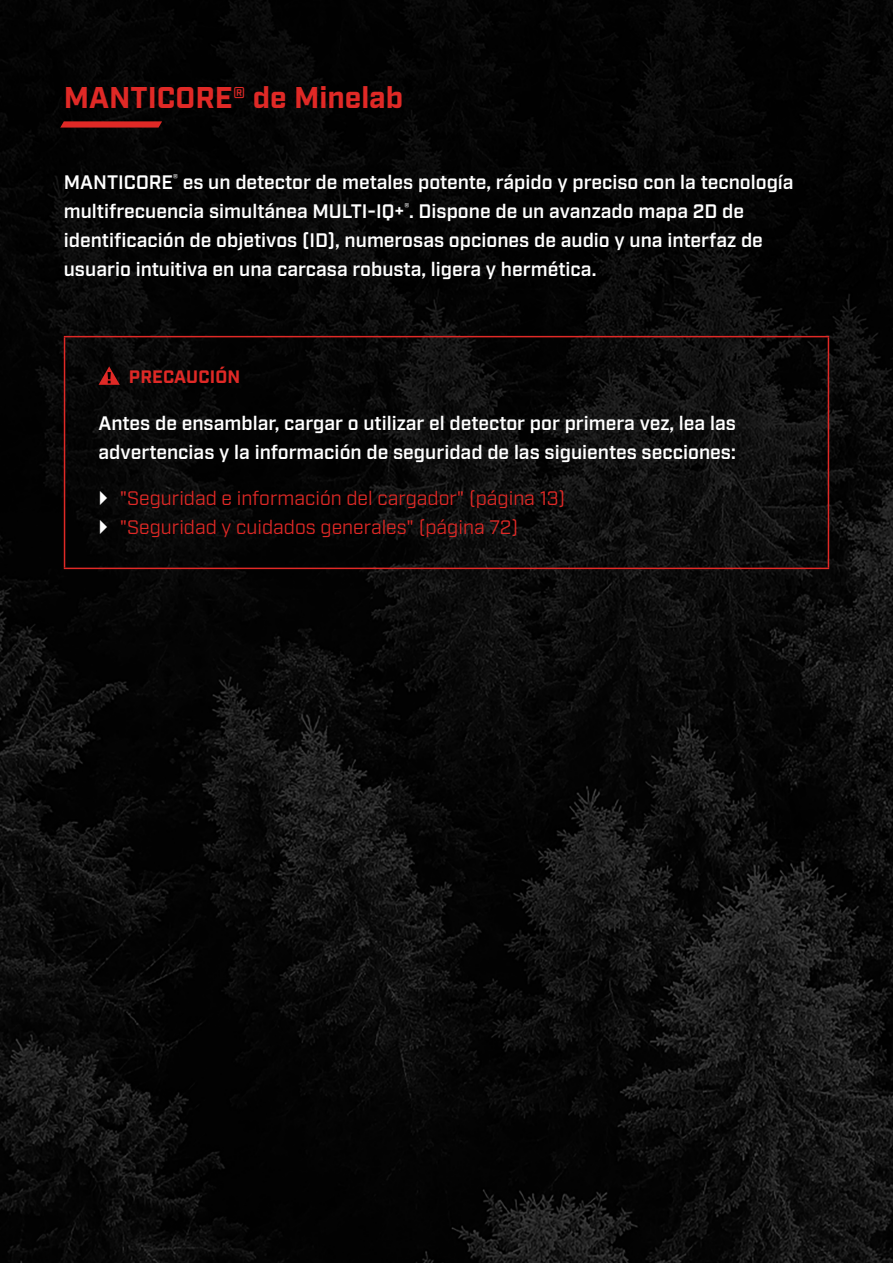
<style>
.page{position:relative;width:893px;height:1263px;background:#fff}
.page>*{position:absolute;margin:0;border:0;box-sizing:border-box;transform-origin:0 0}
.t1{font:700 30px "Industry";color:#e02926}
.t2{font:600 19.5px/29.2px "Industry";color:#fff}
.t3{font:19.5px/29.2px "Industry";color:#e02926}
.t4{font:700 18px "Industry";letter-spacing:.01em;color:#e02926}
</style>
<div class="page">
<img style="left:0;top:0;width:893px;height:1263px">
<svg style="left:60px;top:121px;width:102px;height:7px"></svg>
<hr style="left:64px;top:336px;width:765px;height:1px;background:#e02926">
<hr style="left:64px;top:337px;width:1px;height:231px;background:#e02926">
<hr style="left:828px;top:337px;width:1px;height:231px;background:#e02926">
<hr style="left:64px;top:568px;width:765px;height:1px;background:#e02926">
<svg style="left:99px;top:366px;width:21px;height:19px"></svg>
<svg style="left:100px;top:491px;width:28px;height:15px"></svg>
<svg style="left:100px;top:520px;width:28px;height:15px"></svg>
<h1 class="t1" style="left:64px;top:79px;width:341px">MANTICORE® de Minelab</h1>
<p class="t2" style="left:64px;top:168px;width:731px">MANTICORE<sup>®</sup> es un detector de metales potente, rápido y preciso con la tecnología multifrecuencia simultánea MULTI-IQ+<sup>®</sup>. Dispone de un avanzado mapa 2D de identificación de objetivos (ID), numerosas opciones de audio y una interfaz de usuario intuitiva en una carcasa robusta, ligera y hermética.</p>
<p class="t4" style="left:129px;top:366px;width:113px">PRECAUCIÓN</p>
<p class="t2" style="left:99px;top:409px;width:639px">Antes de ensamblar, cargar o utilizar el detector por primera vez, lea las advertencias y la información de seguridad de las siguientes secciones:</p>
<p class="t3" style="left:120px;top:484px;width:447px">"Seguridad e información del cargador" (página 13) "Seguridad y cuidados generales" (página 72)</p>
</div>
